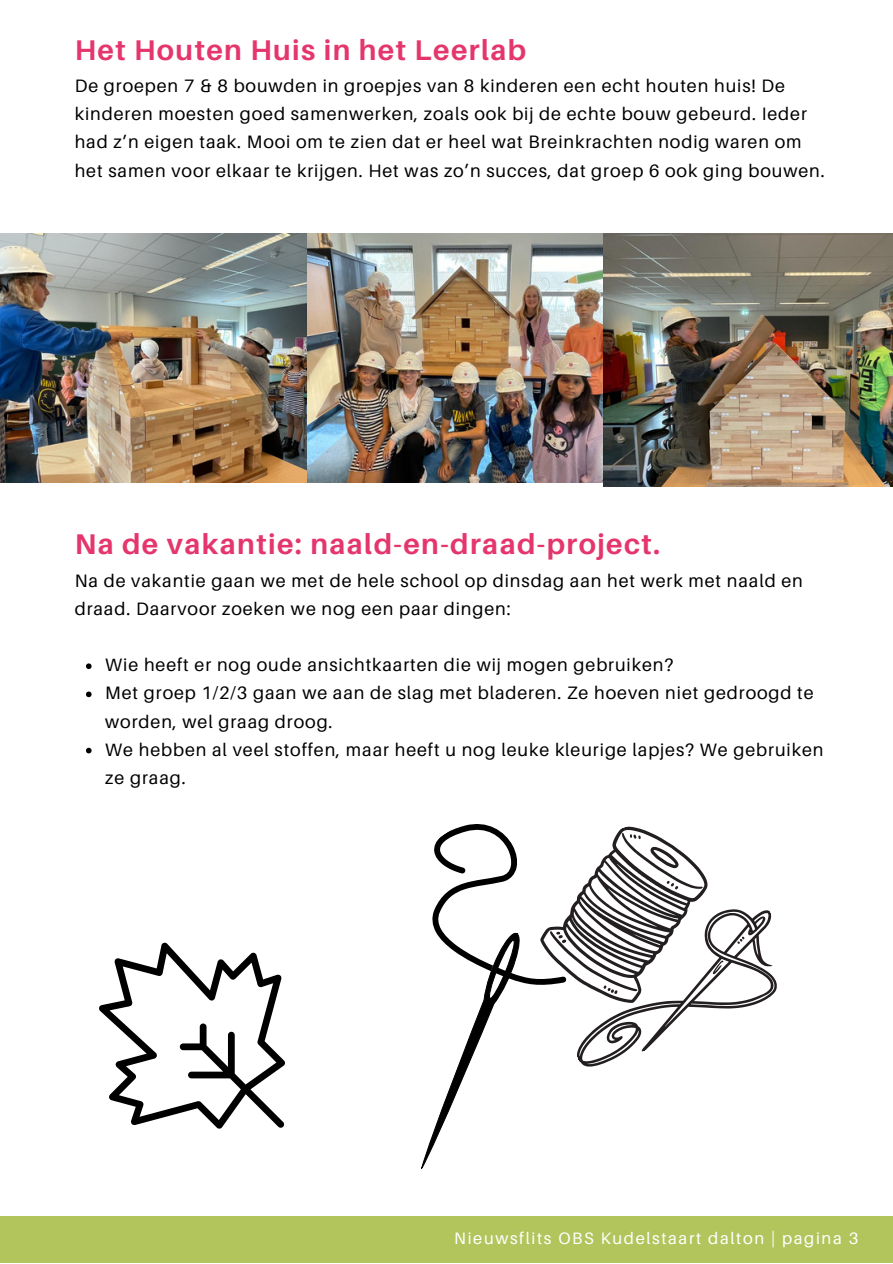
<style>
.page{position:relative;width:893px;height:1264px;background:#fff}
.page>*{position:absolute;margin:0;border:0;box-sizing:border-box;transform-origin:0 0}
.t1{font:700 28.5px "Aileron";letter-spacing:.05em;color:#e4366d}
.t2{font:18px/28px "Aileron";letter-spacing:.05em;color:#000}
.t3{font:16.5px "Aileron";letter-spacing:.1em;color:#fff}
</style>
<div class="page">
<div style="left:0;top:1216px;width:892px;height:46px;background:#b2c55c"></div>
<img style="left:0;top:233px;width:307px;height:249px">
<img style="left:307px;top:233px;width:297px;height:249px">
<svg style="left:86px;top:663px;width:6px;height:6px"></svg>
<svg style="left:86px;top:691px;width:6px;height:6px"></svg>
<svg style="left:86px;top:747px;width:6px;height:6px"></svg>
<img style="left:604px;top:233px;width:288px;height:253px">
<svg style="left:595px;top:826px;width:182px;height:239px"></svg>
<svg style="left:421px;top:924px;width:179px;height:245px"></svg>
<svg style="left:421px;top:824px;width:174px;height:202px"></svg>
<svg style="left:99px;top:942px;width:186px;height:187px"></svg>
<p class="t1" style="left:75px;top:32px;width:453px">Het Houten Huis in het Leerlab</p>
<p class="t2" style="left:75px;top:71px;width:751px">De groepen 7 &amp; 8 bouwden in groepjes van 8 kinderen een echt houten huis! De kinderen moesten goed samenwerken, zoals ook bij de echte bouw gebeurd. Ieder had z’n eigen taak. Mooi om te zien dat er heel wat Breinkrachten nodig waren om het samen voor elkaar te krijgen. Het was zo’n succes, dat groep 6 ook ging bouwen.</p>
<p class="t1" style="left:75px;top:526px;width:587px">Na de vakantie: naald-en-draad-project.</p>
<p class="t2" style="left:75px;top:566px;width:729px">Na de vakantie gaan we met de hele school op dinsdag aan het werk met naald en draad. Daarvoor zoeken we nog een paar dingen:</p>
<p class="t2" style="left:105px;top:650px;width:569px">Wie heeft er nog oude ansichtkaarten die wij mogen gebruiken?</p>
<p class="t2" style="left:105px;top:678px;width:709px">Met groep 1/2/3 gaan we aan de slag met bladeren. Ze hoeven niet gedroogd te worden, wel graag droog.</p>
<p class="t2" style="left:105px;top:735px;width:719px">We hebben al veel stoffen, maar heeft u nog leuke kleurige lapjes? We gebruiken ze graag.</p>
<p class="t3" style="left:454px;top:1227px;width:405px">Nieuwsflits OBS Kudelstaart dalton | pagina 3</p>
</div>
